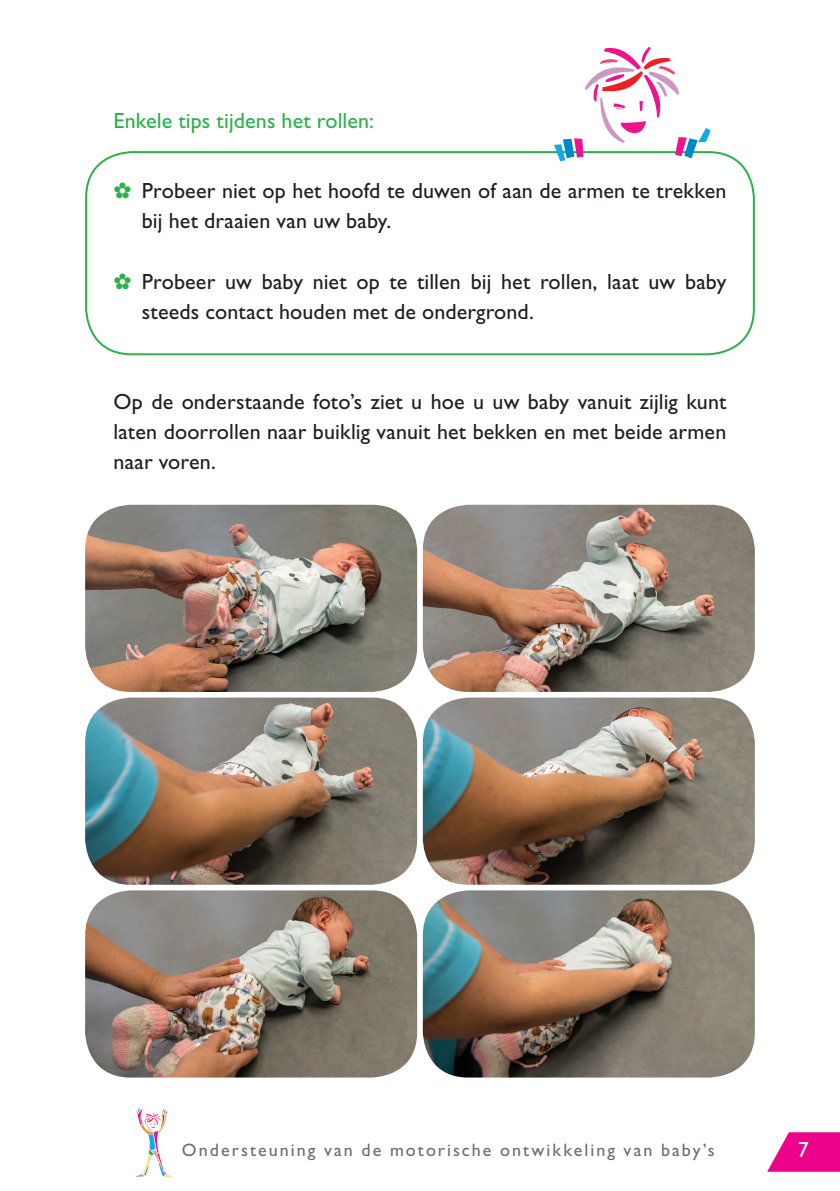
<style>
.page{position:relative;width:840px;height:1191px;background:#fff}
.page>*{position:absolute;margin:0;border:0;box-sizing:border-box;transform-origin:0 0}
.t1{font:22px/30px "Gill Sans Std";letter-spacing:.005em;color:#231f20}
.t2{font:22px "Gill Sans Std";letter-spacing:.005em;color:#2db14a}
.t3{font:22px "Gill Sans Std";color:#fff}
.t4{font:18px "Gill Sans Std";letter-spacing:.115em;color:#6c6d70}
.s1{color:#2db14a}
</style>
<div class="page">
<svg style="left:767px;top:1132px;width:72px;height:39px"></svg>
<svg style="left:136px;top:1107px;width:35px;height:70px"></svg>
<div style="left:85px;top:151px;width:669px;height:204px;border:2px solid #2db14a;border-radius:45px"></div>
<img style="left:85px;top:505px;width:332px;height:187px">
<img style="left:85px;top:697px;width:332px;height:187px">
<img style="left:85px;top:890px;width:332px;height:187px">
<img style="left:422px;top:890px;width:332px;height:187px">
<img style="left:422px;top:505px;width:332px;height:187px">
<img style="left:422px;top:697px;width:332px;height:187px">
<svg style="left:553px;top:46px;width:157px;height:115px"></svg>
<p class="t2" style="left:113px;top:108px;width:262px">Enkele tips tijdens het rollen:</p>
<p class="t1" style="left:142px;top:176px;width:585px;text-indent:-28px"><span class="s1">✿</span> Probeer niet op het hoofd te duwen of aan de armen te trekken bij het draaien van uw baby.</p>
<p class="t1" style="left:142px;top:266px;width:585px;text-indent:-28px"><span class="s1">✿</span> Probeer uw baby niet op te tillen bij het rollen, laat uw baby steeds contact houden met de ondergrond.</p>
<p class="t1" style="left:113px;top:386px;width:614px;text-align:justify">Op de onderstaande foto’s ziet u hoe u uw baby vanuit zijlig kunt laten doorrollen naar buiklig vanuit het bekken en met beide armen naar voren.</p>
<p class="t4" style="left:182px;top:1139px;width:534px">Ondersteuning van de motorische ontwikkeling van baby’s</p>
<p class="t3" style="left:797px;top:1136px;width:12px">7</p>
</div>
